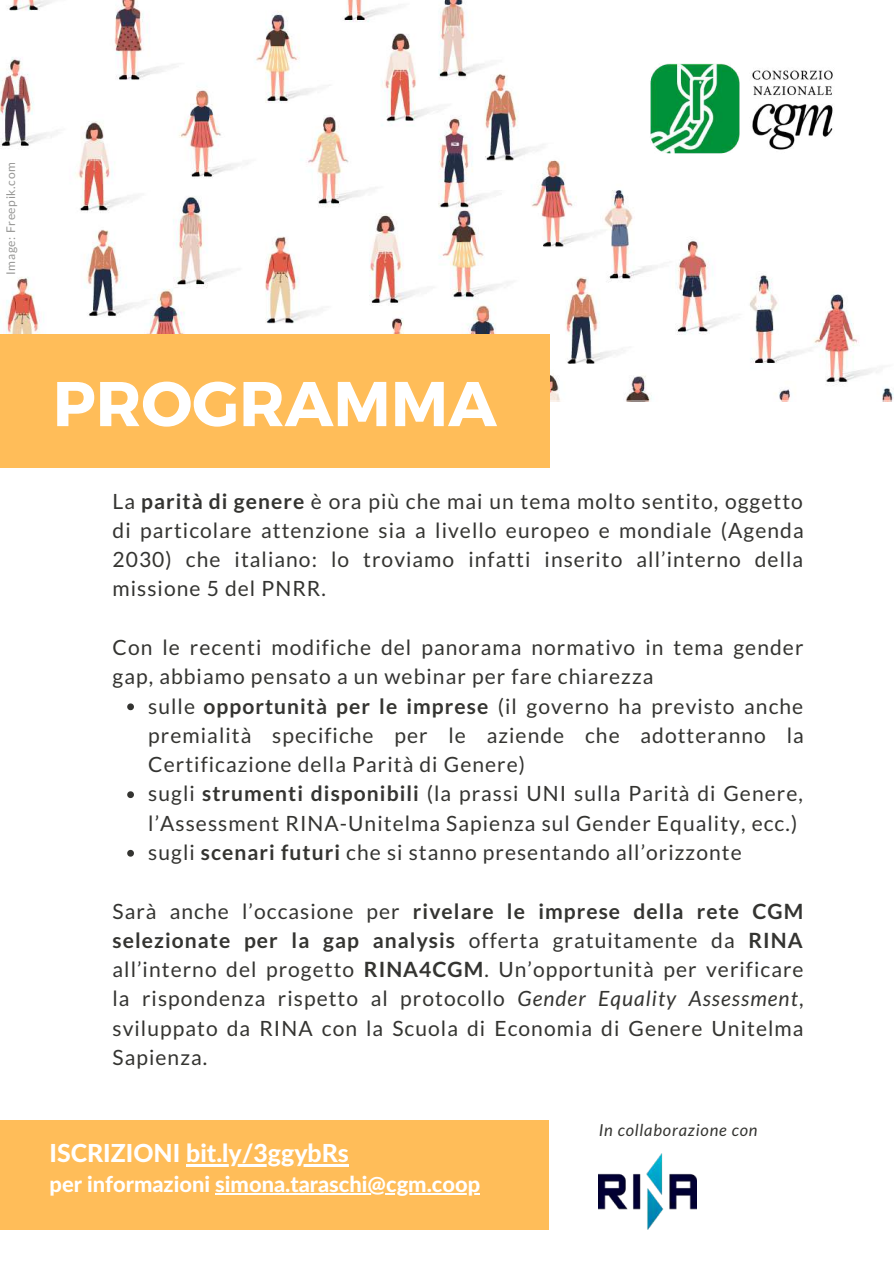
<style>
.page{position:relative;width:894px;height:1264px;background:#fff}
.page>*{position:absolute;margin:0;border:0;box-sizing:border-box;transform-origin:0 0}
.t1{font:700 63px "Montserrat";color:#fff}
.t2{font:800 24.9px "Lato Latin";color:#fff}
.t3{font:800 21.9px "Lato Latin";color:#fff}
.t4{font:21px/29.2px "Lato";letter-spacing:.05em;color:#343431}
.t5{font:italic 16.5px "Lato";letter-spacing:.05em;color:#343431}
.t6{font:12px "Lato";letter-spacing:.05em;color:#343431}
.s1{font-weight:700}
.s2{font-style:italic}
</style>
<div class="page">
<img style="left:0;top:0;width:893px;height:401px">
<div style="left:0;top:334px;width:549px;height:133px;background:#ffbd59"></div>
<div style="left:0;top:1120px;width:548px;height:108px;background:#ffbd59"></div>
<hr style="left:186px;top:1163px;width:163px;height:3px;background:#fff">
<hr style="left:215px;top:1193px;width:265px;height:1px;background:#fff">
<img style="left:642px;top:0;width:199px;height:206px">
<svg style="left:127px;top:703px;width:7px;height:7px"></svg>
<svg style="left:127px;top:791px;width:7px;height:7px"></svg>
<svg style="left:127px;top:849px;width:7px;height:7px"></svg>
<img style="left:598px;top:1153px;width:98px;height:75px">
<p class="t6" style="left:3px;top:275px;width:114px;rotate:-90deg">Image: Freepik.com</p>
<h1 class="t1" style="left:53px;top:363px;width:445px">PROGRAMMA</h1>
<p class="t4" style="left:112px;top:486px;width:692px;text-align:justify">La <span class="s1">parità di genere</span> è ora più che mai un tema molto sentito, oggetto di particolare attenzione sia a livello europeo e mondiale (Agenda 2030) che italiano: lo troviamo infatti inserito all’interno della missione 5 del PNRR.</p>
<p class="t4" style="left:112px;top:632px;width:692px">Con le recenti modifiche del panorama normativo in tema gender gap, abbiamo pensato a un webinar per fare chiarezza</p>
<p class="t4" style="left:148px;top:690px;width:657px">sulle <span class="s1">opportunità per le imprese</span> (il governo ha previsto anche premialità specifiche per le aziende che adotteranno la Certificazione della Parità di Genere)<br>sugli <span class="s1">strumenti disponibili</span> (la prassi UNI sulla Parità di Genere, l’Assessment RINA-Unitelma Sapienza sul Gender Equality, ecc.) sugli <span class="s1">scenari futuri</span> che si stanno presentando all’orizzonte</p>
<p class="t4" style="left:112px;top:895px;width:692px;text-align:justify">Sarà anche l’occasione per <span class="s1">rivelare le imprese della rete CGM selezionate per la gap analysis</span> offerta gratuitamente da <span class="s1">RINA </span>all’interno del progetto <span class="s1">RINA4CGM</span>. Un’opportunità per verificare la rispondenza rispetto al protocollo <span class="s2">Gender Equality Assessment</span>, sviluppato da RINA con la Scuola di Economia di Genere Unitelma Sapienza.</p>
<p class="t2" style="left:50px;top:1141px;width:301px">ISCRIZIONI bit.ly/3ggybRs</p>
<p class="t3" style="left:50px;top:1174px;width:432px">per informazioni simona.taraschi@cgm.coop</p>
<p class="t5" style="left:598px;top:1119px;width:160px">In collaborazione con</p>
</div>
